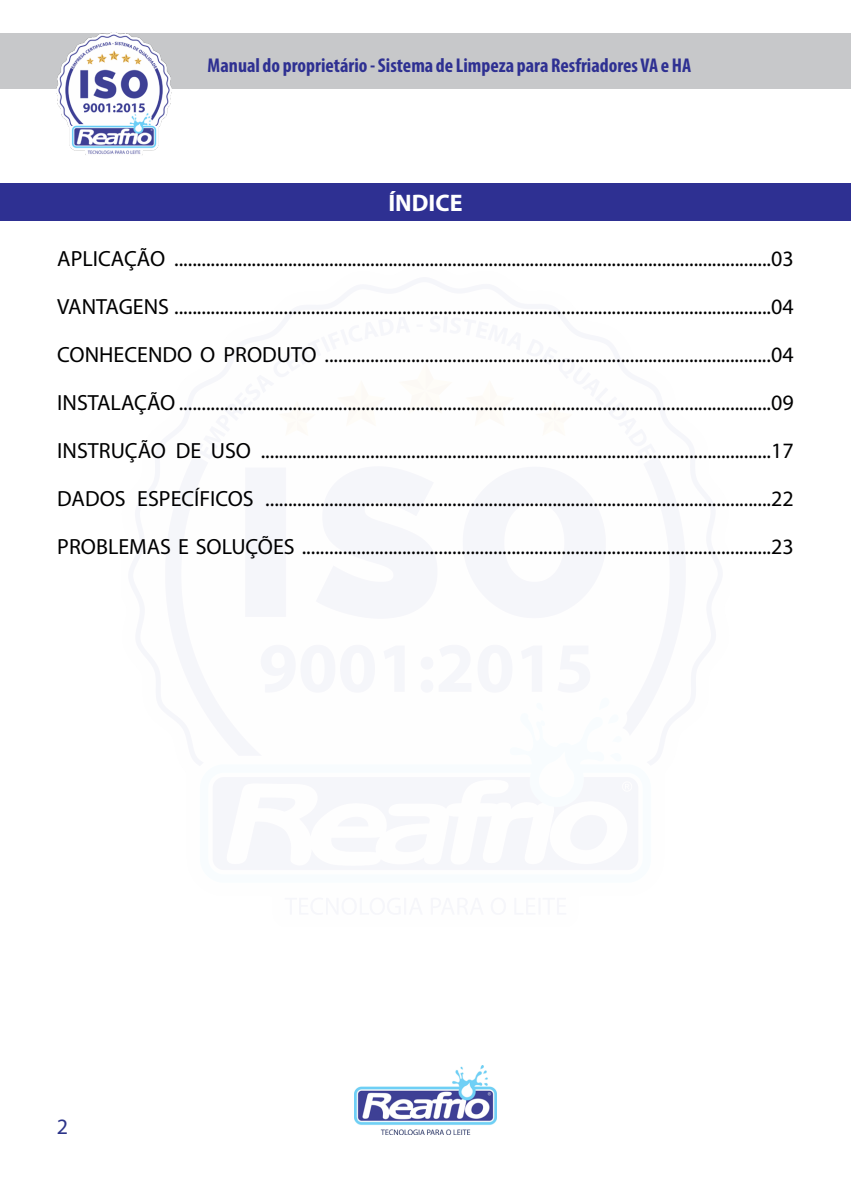
<style>
.page{position:relative;width:851px;height:1191px;background:#fff}
.page>*{position:absolute;margin:0;border:0;box-sizing:border-box;transform-origin:0 0}
.Título{font:700 24px "Myriad Pro";color:#fff}
.Certificado_de_Garan{font:22px "Myriad Pro";color:#000001}
.t1{font:22px "Myriad Pro";color:#2c3489}
.t2{font:700 condensed 20px "Myriad Pro";color:#2e3092}
</style>
<div class="page">
<div style="left:0;top:34px;width:850px;height:55px;background:#c7c8ca"></div>
<img style="left:354px;top:1066px;width:142px;height:68px">
<img style="left:57px;top:33px;width:115px;height:122px">
<div style="left:0;top:183px;width:850px;height:38px;background:#2e3092"></div>
<hr style="left:850px;top:184px;width:1px;height:37px;background:#2e3092">
<p class="t2" style="left:207px;top:53px;width:485px">Manual do proprietário - Sistema de Limpeza para Resfriadores VA e HA</p>
<p class="Título" style="left:388px;top:187px;width:76px">ÍNDICE</p>
<p class="Certificado_de_Garan" style="left:57px;top:245px;width:737px">APLICAÇÃO ...................................................................................................................................03</p>
<p class="Certificado_de_Garan" style="left:57px;top:293px;width:737px">VANTAGENS ...................................................................................................................................04</p>
<p class="Certificado_de_Garan" style="left:57px;top:341px;width:737px">CONHECENDO O PRODUTO ..................................................................................................04</p>
<p class="Certificado_de_Garan" style="left:57px;top:389px;width:737px">INSTALAÇÃO ..................................................................................................................................09</p>
<p class="Certificado_de_Garan" style="left:57px;top:437px;width:737px">INSTRUÇÃO DE USO ................................................................................................................17</p>
<p class="Certificado_de_Garan" style="left:57px;top:485px;width:737px">DADOS ESPECÍFICOS ...............................................................................................................22</p>
<p class="Certificado_de_Garan" style="left:57px;top:533px;width:737px">PROBLEMAS E SOLUÇÕES .......................................................................................................23</p>
<p class="t1" style="left:57px;top:1113px;width:13px">2</p>
</div>
